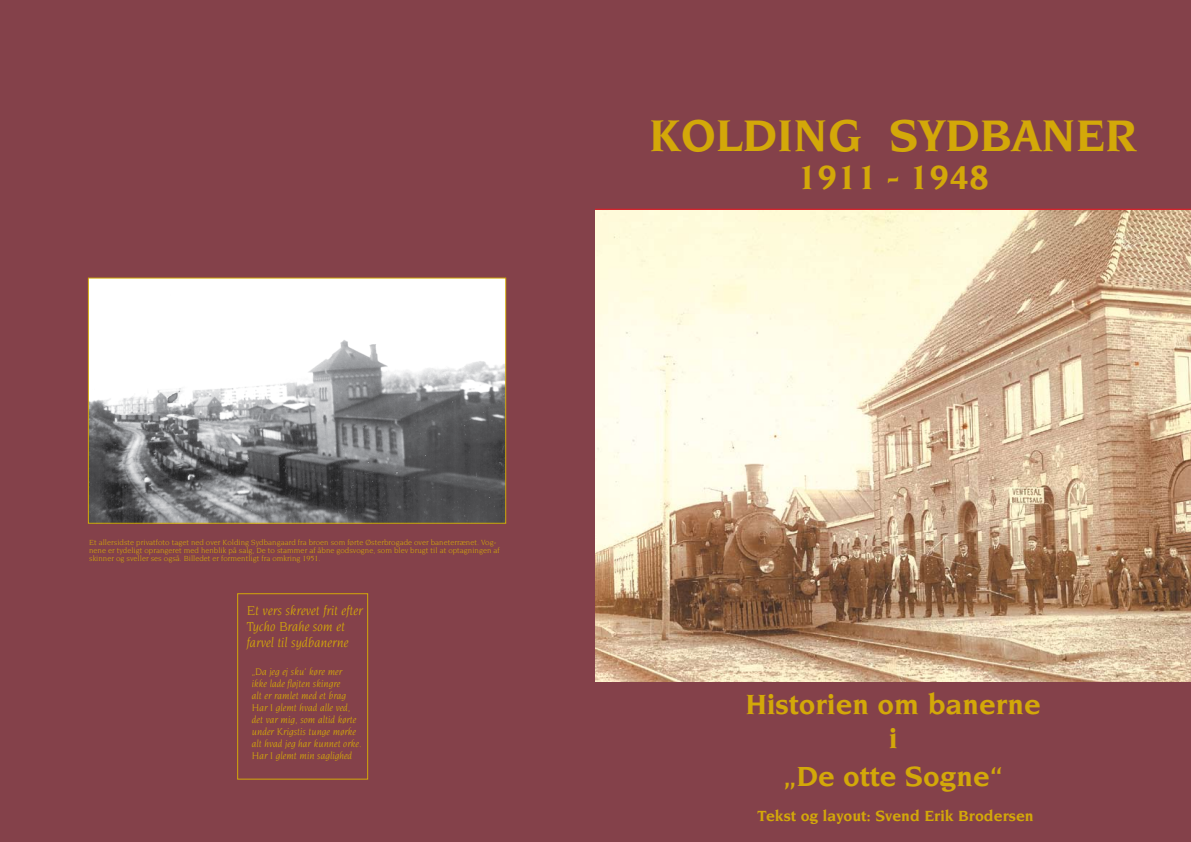
<style>
.page{position:relative;width:1191px;height:842px;background:#fff}
.page>*{position:absolute;margin:0;border:0;box-sizing:border-box;transform-origin:0 0}
.t1{font:700 48px "Novarese";color:#d3a809}
.t2{font:700 36px "Novarese";color:#d3a809}
.t3{font:700 30px/34px "Novarese";color:#d3a809;text-align:center}
.t4{font:700 16px "Novarese";color:#d3a809}
.t5{font:italic 14px/16px "Novarese";color:#d3a809}
.t6{font:italic 10.5px/12px "Novarese";color:#d3a809}
.t7{font:8px/8px "Novarese";color:#d3a809}
.s1{font-style:normal;font-size:10px}
</style>
<div class="page">
<div style="left:74px;top:0;width:521px;height:842px;background:#84414a"></div>
<div style="left:237px;top:593px;width:131px;height:187px;border:1px solid #d3a809"></div>
<img style="left:90px;top:280px;width:414px;height:242px">
<div style="left:88px;top:278px;width:418px;height:246px;border:1px solid #d3a809"></div>
<div style="left:595px;top:0;width:596px;height:210px;background:#84414a"></div>
<div style="left:595px;top:682px;width:596px;height:160px;background:#84414a"></div>
<img style="left:595px;top:211px;width:596px;height:471px">
<div style="left:0;top:0;width:74px;height:842px;background:#84414a"></div>
<p class="t7" style="left:89px;top:538px;width:412px">Et allersidste privatfoto taget ned over Kolding Sydbangaard fra broen som førte Østerbrogade over baneterrænet. Vog&shy;nene er tydeligt oprangeret med henblik på salg, De to stammer af åbne godsvogne, som blev brugt til at optagningen af skinner og sveller ses også. Billedet er formentligt fra omkring 1951.</p>
<h3 class="t5" style="left:247px;top:602px;width:117px">Et vers skrevet frit efter<br>Tycho Brahe som et farvel til sydbanerne</h3>
<h3 class="t6" style="left:252px;top:665px;width:111px"><span class="s1">„</span>Da jeg ej sku’ køre mer<br>ikke lade fløjten skingre<br>alt er ramlet med et brag<br>Har I glemt hvad alle ved, det var mig, som altid kørte under Krigstis tunge mørke alt hvad jeg har kunnet orke.<br>Har I glemt min saglighed</h3>
<h1 class="t1" style="left:649px;top:109px;width:489px">KOLDING SYDBANER</h1>
<h2 class="t2" style="left:797px;top:157px;width:194px">1911 - 1948</h2>
<h3 class="t3" style="left:745px;top:687px;width:297px">Historien om banerne i</h3>
<h3 class="t3" style="left:783px;top:759px;width:222px">„De otte Sogne“</h3>
<h3 class="t4" style="left:757px;top:806px;width:278px">Tekst og layout: Svend Erik Brodersen</h3>
</div>
